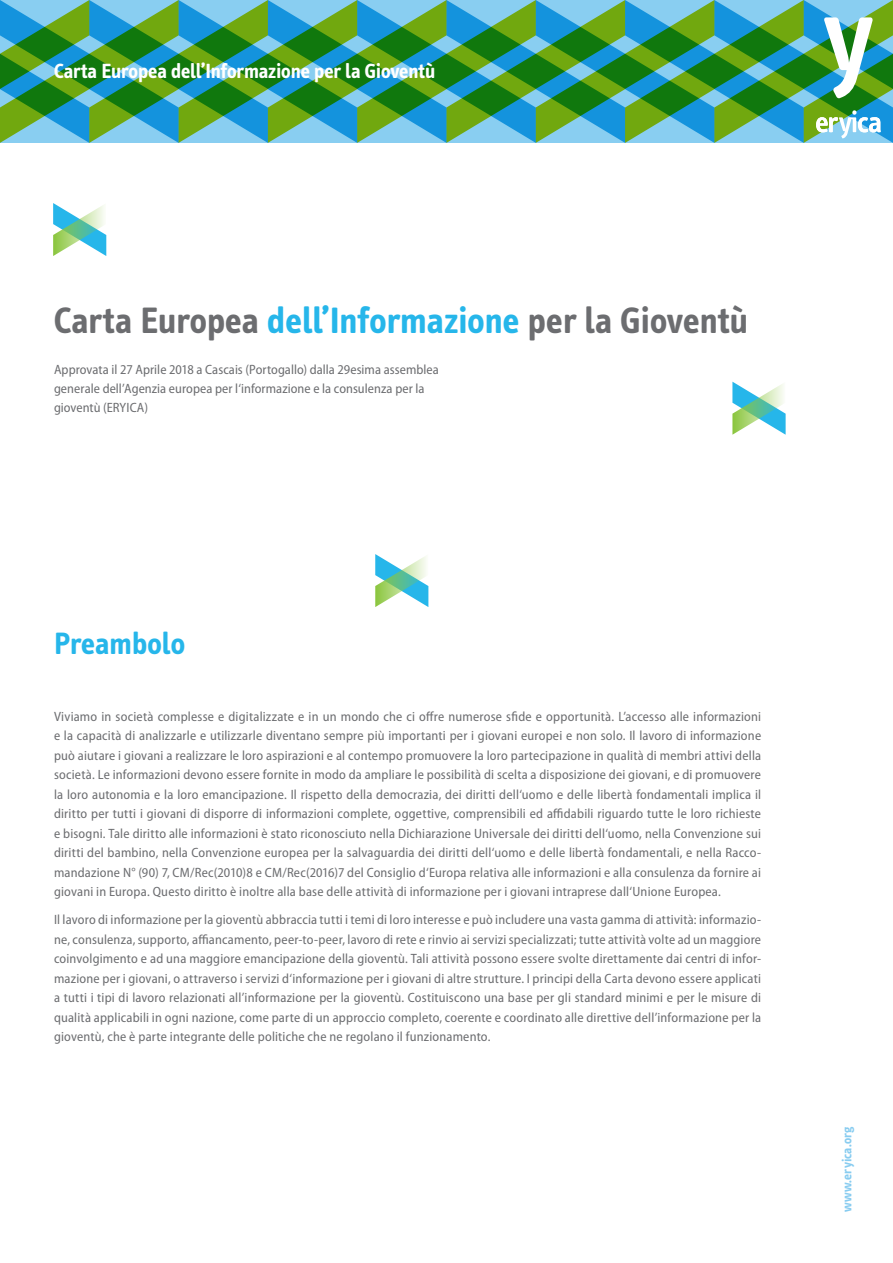
<style>
.page{position:relative;width:893px;height:1263px;background:#fff}
.page>*{position:absolute;margin:0;border:0;box-sizing:border-box;transform-origin:0 0}
.t1{font:700 37.5px "Info Text";color:#6c6d70}
.t2{font:700 31.5px "Info Text";color:#26b6ea}
.t3{font:700 21px "Info Text";letter-spacing:-.005em;color:#fff}
.t4{font:semi-condensed 13.5px/19.5px "Myriad Pro";letter-spacing:.005em;color:#6c6d70;text-align:justify}
.t5{font:700 13.5px "Info Text";letter-spacing:.005em;color:#88ccf0}
.s1{color:#26b6ea}
</style>
<div class="page">
<svg style="left:53px;top:203px;width:53px;height:53px"></svg>
<svg style="left:375px;top:554px;width:53px;height:53px"></svg>
<svg style="left:732px;top:382px;width:54px;height:53px"></svg>
<svg style="left:0;top:0;width:893px;height:143px;background:#4ba27e"></svg>
<h3 class="t3" style="left:54px;top:59px;width:383px">Carta Europea dell’Informazione per la Gioventù</h3>
<h1 class="t1" style="left:54px;top:299px;width:695px">Carta Europea <span class="s1">dell’Informazione</span> per la Gioventù</h1>
<p class="t4" style="left:54px;top:359px;width:386px;text-align:left">Approvata il 27 Aprile 2018 a Cascais (Portogallo) dalla 29esima assemblea generale dell’Agenzia europea per l‘informazione e la consulenza per la gioventù (ERYICA)</p>
<h2 class="t2" style="left:54px;top:625px;width:133px">Preambolo</h2>
<p class="t4" style="left:54px;top:706px;width:709px">Viviamo in società complesse e digitalizzate e in un mondo che ci offre numerose sfide e opportunità. L’accesso alle informazioni e la capacità di analizzarle e utilizzarle diventano sempre più importanti per i giovani europei e non solo. Il lavoro di informazione può aiutare i giovani a realizzare le loro aspirazioni e al contempo promuovere la loro partecipazione in qualità di membri attivi della società. Le informazioni devono essere fornite in modo da ampliare le possibilità di scelta a disposizione dei giovani, e di promuovere la loro autonomia e la loro emancipazione. Il rispetto della democrazia, dei diritti dell‘uomo e delle libertà fondamentali implica il diritto per tutti i giovani di disporre di informazioni complete, oggettive, comprensibili ed affidabili riguardo tutte le loro richieste e bisogni. Tale diritto alle informazioni è stato riconosciuto nella Dichiarazione Universale dei diritti dell‘uomo, nella Convenzione sui diritti del bambino, nella Convenzione europea per la salvaguardia dei diritti dell‘uomo e delle libertà fondamentali, e nella Racco&shy;mandazione N° (90) 7, CM/Rec(2010)8 e CM/Rec(2016)7 del Consiglio d‘Europa relativa alle informazioni e alla consulenza da fornire ai giovani in Europa. Questo diritto è inoltre alla base delle attività di informazione per i giovani intraprese dall‘Unione Europea.</p>
<p class="t4" style="left:54px;top:910px;width:709px">Il lavoro di informazione per la gioventù abbraccia tutti i temi di loro interesse e può includere una vasta gamma di attività: informazio&shy;ne, consulenza, supporto, affiancamento, peer-to-peer, lavoro di rete e rinvio ai servizi specializzati; tutte attività volte ad un maggiore coinvolgimento e ad una maggiore emancipazione della gioventù. Tali attività possono essere svolte direttamente dai centri di infor&shy;mazione per i giovani, o attraverso i servizi d‘informazione per i giovani di altre strutture. I principi della Carta devono essere applicati a tutti i tipi di lavoro relazionati all’informazione per la gioventù. Costituiscono una base per gli standard minimi e per le misure di qualità applicabili in ogni nazione, come parte di un approccio completo, coerente e coordinato alle direttive dell’informazione per la gioventù, che è parte integrante delle politiche che ne regolano il funzionamento.</p>
<p class="t5" style="left:839px;top:1212px;width:87px;rotate:-90deg">www.eryica.org</p>
</div>
